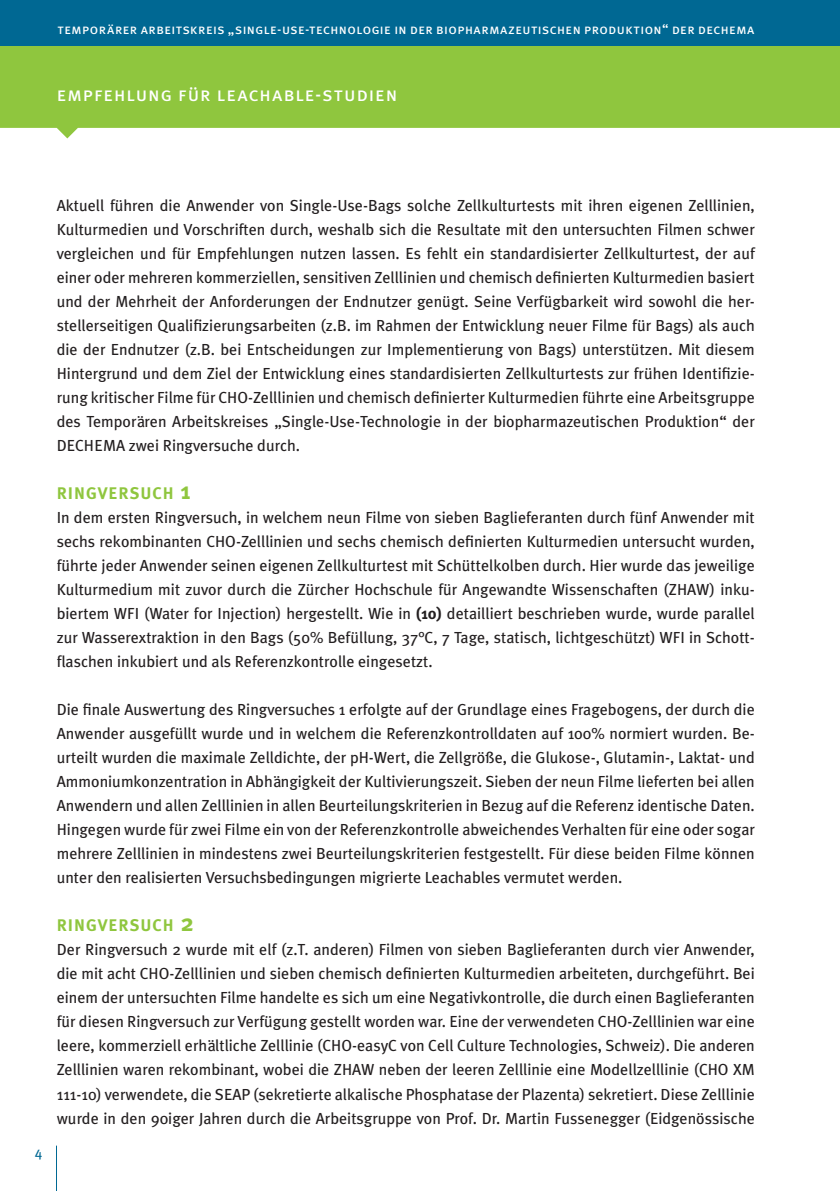
<style>
.page{position:relative;width:840px;height:1191px;background:#fff}
.page>*{position:absolute;margin:0;border:0;box-sizing:border-box;transform-origin:0 0}
.t1{font:20px "Meta Plus Book Caps";letter-spacing:.05em;color:#fff}
.t2{font:16.8px "Meta Plus Bold Caps";letter-spacing:.055em;color:#8fc63e}
.t3{font:16px/24px "Meta Plus";color:#231f20;text-align:justify}
.t4{font:14px "Meta Plus Book Caps";letter-spacing:.03em;color:#fff}
.t5{font:14px "Meta Plus";color:#006893}
.s1{font-family:"Meta Plus";font-weight:700;font-size:24px}
.s2{font-weight:700}
</style>
<div class="page">
<svg style="left:0;top:45px;width:839px;height:93px;background:#99cb53"></svg>
<div style="left:0;top:0;width:839px;height:45px;background:#006893"></div>
<hr style="left:56px;top:1145px;width:1px;height:46px;background:#006893">
<p class="t4" style="left:57px;top:21px;width:698px">temporärer arbeitskreis „single-use-technologie in der biopharmazeutischen produktion“ der dechema</p>
<p class="t1" style="left:57px;top:82px;width:342px">empfehlung für leachable-studien</p>
<p class="t5" style="left:35px;top:1143px;width:9px">4</p>
<p class="t3" style="left:57px;top:193px;width:699px">Aktuell führen die Anwender von Single-Use-Bags solche Zellkulturtests mit ihren eigenen Zelllinien, Kulturmedien und Vorschriften durch, weshalb sich die Resultate mit den untersuchten Filmen schwer vergleichen und für Empfehlungen nutzen lassen. Es fehlt ein standardisierter Zellkulturtest, der auf einer oder mehreren kommerziellen, sensitiven Zelllinien und chemisch definierten Kulturmedien basiert und der Mehrheit der Anforderungen der Endnutzer genügt. Seine Verfügbarkeit wird sowohl die her&shy;stellerseitigen Qualifizierungsarbeiten (z.B. im Rahmen der Entwicklung neuer Filme für Bags) als auch die der Endnutzer (z.B. bei Entscheidungen zur Implementierung von Bags) unterstützen. Mit diesem Hintergrund und dem Ziel der Entwicklung eines standardisierten Zellkulturtests zur frühen Identifizie&shy;rung kritischer Filme für CHO-Zelllinien und chemisch definierter Kulturmedien führte eine Arbeitsgruppe des Temporären Arbeitskreises „Single-Use-Technologie in der biopharmazeutischen Produktion“ der DECHEMA zwei Ringversuche durch.</p>
<p class="t2" style="left:57px;top:484px;width:136px">RINGVERSUCH <span class="s1">1</span></p>
<p class="t3" style="left:57px;top:505px;width:699px">In dem ersten Ringversuch, in welchem neun Filme von sieben Baglieferanten durch fünf Anwender mit sechs rekombinanten CHO-Zelllinien und sechs chemisch definierten Kulturmedien untersucht wurden, führte jeder Anwender seinen eigenen Zellkulturtest mit Schüttelkolben durch. Hier wurde das jeweilige Kulturmedium mit zuvor durch die Zürcher Hochschule für Angewandte Wissenschaften (ZHAW) inku&shy;biertem WFI (Water for Injection) hergestellt. Wie in <span class="s2">(10)</span> detailliert beschrieben wurde, wurde parallel zur Wasserextraktion in den Bags (50% Befüllung, 37°C, 7 Tage, statisch, lichtgeschützt) WFI in Schott&shy;flaschen inkubiert und als Referenzkontrolle eingesetzt.</p>
<p class="t3" style="left:57px;top:697px;width:699px">Die finale Auswertung des Ringversuches 1 erfolgte auf der Grundlage eines Fragebogens, der durch die Anwender ausgefüllt wurde und in welchem die Referenzkontrolldaten auf 100% normiert wurden. Be&shy;urteilt wurden die maximale Zelldichte, der pH-Wert, die Zellgröße, die Glukose-, Glutamin-, Laktat- und Ammoniumkonzentration in Abhängigkeit der Kultivierungszeit. Sieben der neun Filme lieferten bei allen Anwendern und allen Zelllinien in allen Beurteilungskriterien in Bezug auf die Referenz identische Daten.<br>Hingegen wurde für zwei Filme ein von der Referenzkontrolle abweichendes Verhalten für eine oder sogar mehrere Zelllinien in mindestens zwei Beurteilungskriterien festgestellt. Für diese beiden Filme können unter den realisierten Versuchsbedingungen migrierte Leachables vermutet werden.</p>
<p class="t2" style="left:57px;top:916px;width:139px">RINGVERSUCH <span class="s1">2</span></p>
<p class="t3" style="left:57px;top:937px;width:699px">Der Ringversuch 2 wurde mit elf (z.T. anderen) Filmen von sieben Baglieferanten durch vier Anwender, die mit acht CHO-Zelllinien und sieben chemisch definierten Kulturmedien arbeiteten, durchgeführt. Bei einem der untersuchten Filme handelte es sich um eine Negativkontrolle, die durch einen Baglieferanten für diesen Ringversuch zur Verfügung gestellt worden war. Eine der verwendeten CHO-Zelllinien war eine leere, kommerziell erhältliche Zelllinie (CHO-easyC von Cell Culture Technologies, Schweiz). Die anderen Zelllinien waren rekombinant, wobei die ZHAW neben der leeren Zelllinie eine Modellzelllinie (CHO XM 111-10) verwendete, die SEAP (sekretierte alkalische Phosphatase der Plazenta) sekretiert. Diese Zelllinie wurde in den 90iger Jahren durch die Arbeitsgruppe von Prof. Dr. Martin Fussenegger (Eidgenössische</p>
</div>
